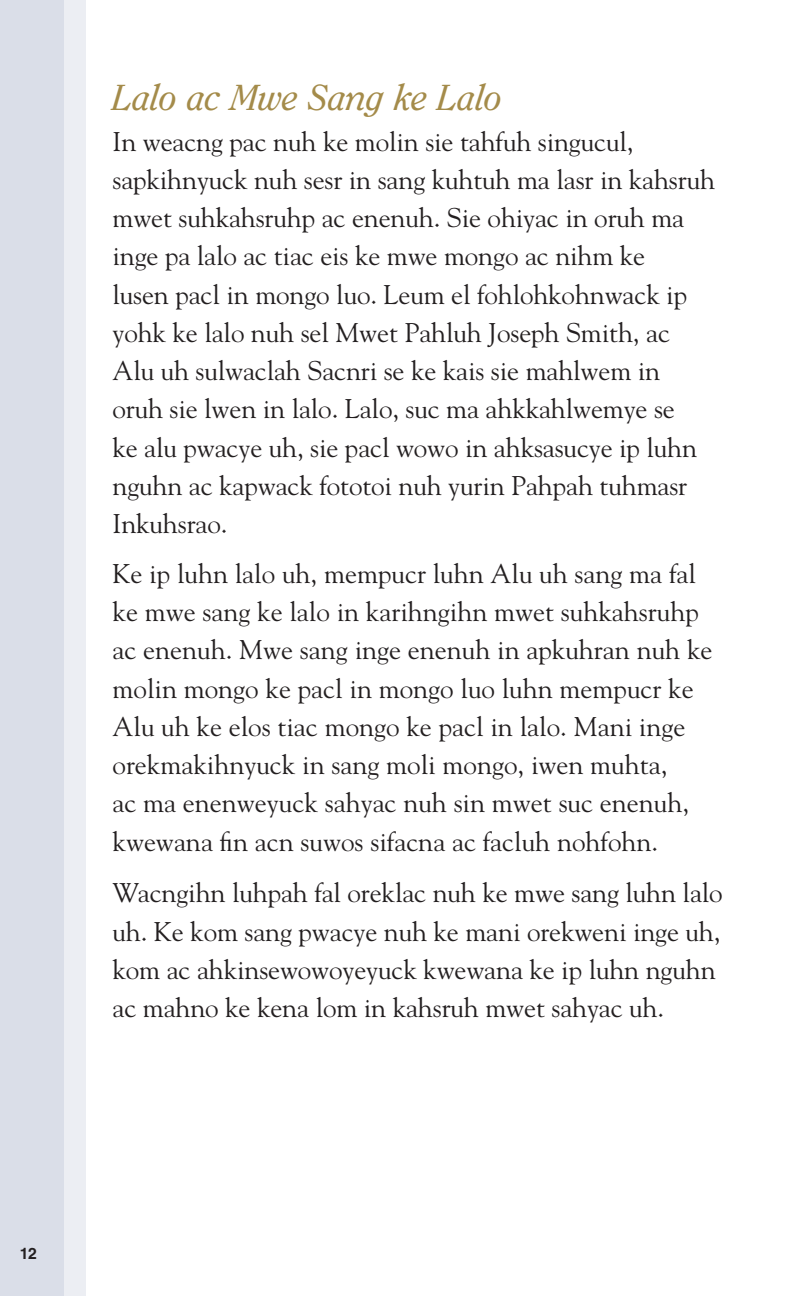
<style>
.page{position:relative;width:810px;height:1296px;background:#fff}
.page>*{position:absolute;margin:0;border:0;box-sizing:border-box;transform-origin:0 0}
.t1{font:italic 36px "Clearfacelds Lat";letter-spacing:-.015em;color:#a48b4a}
.t2{font:27px/38.2px "Goudy Oldstylelds Lat";letter-spacing:-.005em;color:#231f20}
.t3{font:700 15.75px "Helveticalds Lat";color:#231f20}
</style>
<div class="page">
<div style="left:0;top:0;width:85px;height:1296px;background:#dadee8"></div>
<div style="left:64px;top:0;width:21px;height:1296px;background:#eceef3"></div>
<h1 class="t1" style="left:112px;top:69px;width:392px">Lalo ac Mwe Sang ke Lalo</h1>
<p class="t2" style="left:112px;top:120px;width:604px">In weacng pac nuh ke molin sie tahfuh singucul, sapkihnyuck nuh sesr in sang kuhtuh ma lasr in kahsruh mwet suhkahsruhp ac enenuh. Sie ohiyac in oruh ma inge pa lalo ac tiac eis ke mwe mongo ac nihm ke<br>lusen pacl in mongo luo. Leum el fohlohkohnwack ip yohk ke lalo nuh sel Mwet Pahluh Joseph Smith, ac Alu uh sulwaclah Sacnri se ke kais sie mahlwem in oruh sie lwen in lalo. Lalo, suc ma ahkkahlwemye se<br>ke alu pwacye uh, sie pacl wowo in ahksasucye ip luhn nguhn ac kapwack fototoi nuh yurin Pahpah tuhmasr Inkuhsrao.</p>
<p class="t2" style="left:112px;top:552px;width:601px">Ke ip luhn lalo uh, mempucr luhn Alu uh sang ma fal ke mwe sang ke lalo in karihngihn mwet suhkahsruhp ac enenuh. Mwe sang inge enenuh in apkuhran nuh ke molin mongo ke pacl in mongo luo luhn mempucr ke Alu uh ke elos tiac mongo ke pacl in lalo. Mani inge orekmakihnyuck in sang moli mongo, iwen muhta,<br>ac ma enenweyuck sahyac nuh sin mwet suc enenuh, kwewana fin acn suwos sifacna ac facluh nohfohn.</p>
<p class="t2" style="left:112px;top:871px;width:612px">Wacngihn luhpah fal oreklac nuh ke mwe sang luhn lalo uh. Ke kom sang pwacye nuh ke mani orekweni inge uh, kom ac ahkinsewowoyeyuck kwewana ke ip luhn nguhn ac mahno ke kena lom in kahsruh mwet sahyac uh.</p>
<p class="t3" style="left:20px;top:1240px;width:19px">12</p>
</div>
